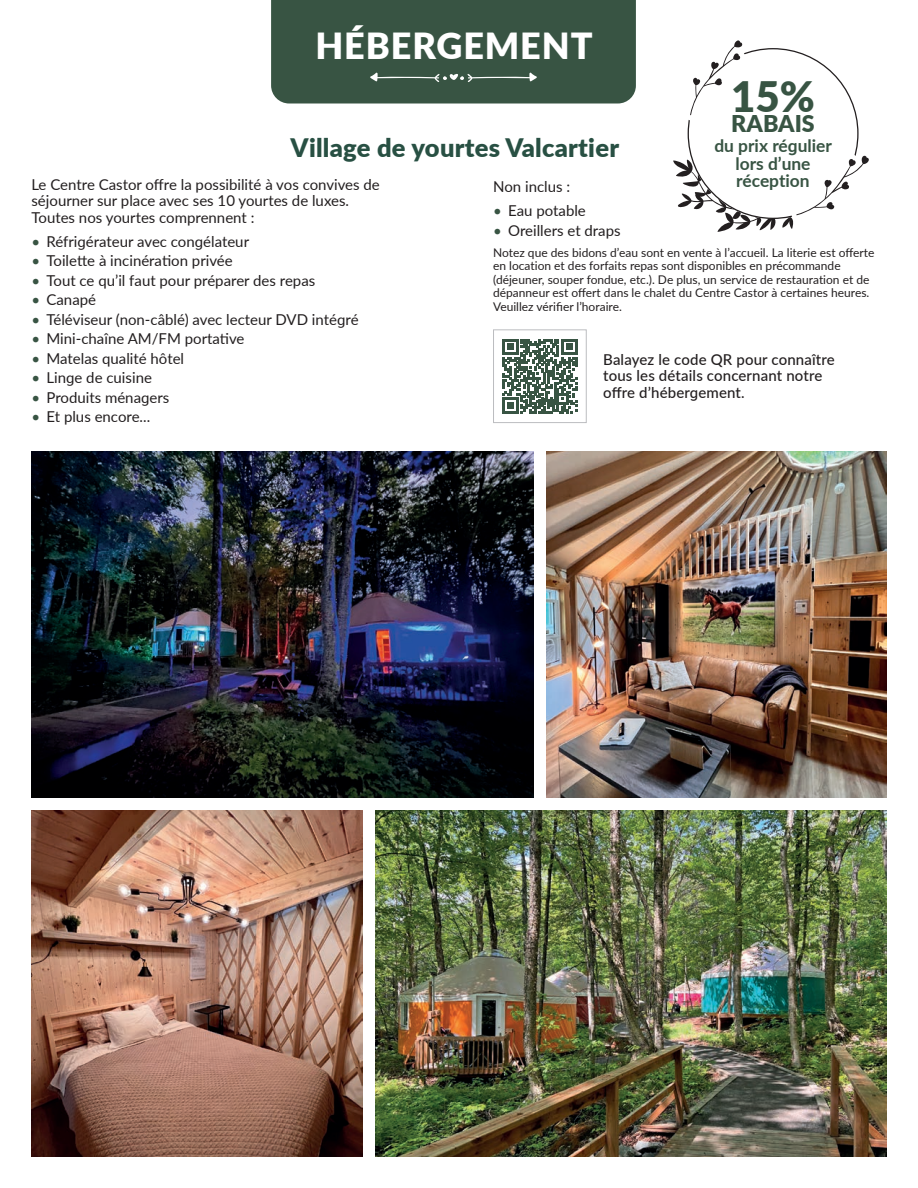
<style>
.page{position:relative;width:918px;height:1188px;background:#fff}
.page>*{position:absolute;margin:0;border:0;box-sizing:border-box;transform-origin:0 0}
.t1{font:900 42px "Lato";color:#385443}
.t2{font:900 36px "Lato";letter-spacing:.025em;color:#fff}
.t3{font:900 25.5px "Lato";letter-spacing:.01em;color:#285043}
.t4{font:900 23.1px "Lato";color:#385443}
.t5{font:700 17.4px "Lato";color:#385443}
.t6{font:15px/16.5px "Lato";color:#231f20}
.t7{font:500 15px/16.5px "Lato";letter-spacing:.01em;color:#231f20}
.t8{font:12px/13.5px "Lato";color:#231f20}
.s1{color:#385443}
</style>
<div class="page">
<img style="left:547px;top:452px;width:339px;height:345px">
<img style="left:32px;top:452px;width:501px;height:345px">
<img style="left:376px;top:811px;width:511px;height:345px">
<img style="left:32px;top:811px;width:330px;height:345px">
<div style="left:271px;top:0;width:365px;height:104px;background:#385443"></div>
<svg style="left:503px;top:339px;width:74px;height:75px"></svg>
<div style="left:493px;top:330px;width:94px;height:93px;border:1px solid #bcbdc0"></div>
<svg style="left:673px;top:40px;width:196px;height:192px"></svg>
<p class="t2" style="left:315px;top:19px;width:279px">HÉBERGEMENT</p>
<p class="t1" style="left:731px;top:65px;width:85px">15%</p>
<p class="t4" style="left:731px;top:106px;width:85px">RABAIS</p>
<p class="t5" style="left:714px;top:133px;width:119px">du prix régulier</p>
<p class="t5" style="left:735px;top:151px;width:77px">lors d’une</p>
<p class="t5" style="left:736px;top:168px;width:75px">réception</p>
<p class="t3" style="left:291px;top:128px;width:330px">Village de yourtes Valcartier</p>
<p class="t6" style="left:32px;top:176px;width:350px">Le Centre Castor offre la possibilité à vos convives de séjourner sur place avec ses 10 yourtes de luxes.<br>Toutes nos yourtes comprennent :</p>
<p class="t6" style="left:32px;top:233px;width:219px"><span class="s1">•</span> Réfrigérateur avec congélateur</p>
<p class="t6" style="left:32px;top:252px;width:203px"><span class="s1">•</span> Toilette à incinération privée</p>
<p class="t6" style="left:32px;top:272px;width:285px"><span class="s1">•</span> Tout ce qu’il faut pour préparer des repas</p>
<p class="t6" style="left:32px;top:291px;width:66px"><span class="s1">•</span> Canapé</p>
<p class="t6" style="left:32px;top:311px;width:329px"><span class="s1">•</span> Téléviseur (non-câblé) avec lecteur DVD intégré</p>
<p class="t6" style="left:32px;top:330px;width:215px"><span class="s1">•</span> Mini-chaîne AM/FM portative</p>
<p class="t6" style="left:32px;top:350px;width:154px"><span class="s1">•</span> Matelas qualité hôtel</p>
<p class="t6" style="left:32px;top:369px;width:122px"><span class="s1">•</span> Linge de cuisine</p>
<p class="t6" style="left:32px;top:389px;width:139px"><span class="s1">•</span> Produits ménagers</p>
<p class="t6" style="left:32px;top:408px;width:120px"><span class="s1">•</span> Et plus encore...</p>
<p class="t6" style="left:493px;top:178px;width:79px">Non inclus :</p>
<p class="t6" style="left:493px;top:202px;width:94px"><span class="s1">•</span> Eau potable</p>
<p class="t6" style="left:493px;top:221px;width:129px"><span class="s1">•</span> Oreillers et draps</p>
<p class="t8" style="left:493px;top:245px;width:383px">Notez que des bidons d’eau sont en vente à l’accueil. La literie est offerte en location et des forfaits repas sont disponibles en précommande (déjeuner, souper fondue, etc.). De plus, un service de restauration et de dépanneur est offert dans le chalet du Centre Castor à certaines heures.<br>Veuillez vérifier l’horaire.</p>
<p class="t7" style="left:603px;top:350px;width:233px">Balayez le code QR pour connaître tous les détails concernant notre offre d’hébergement.</p>
</div>
